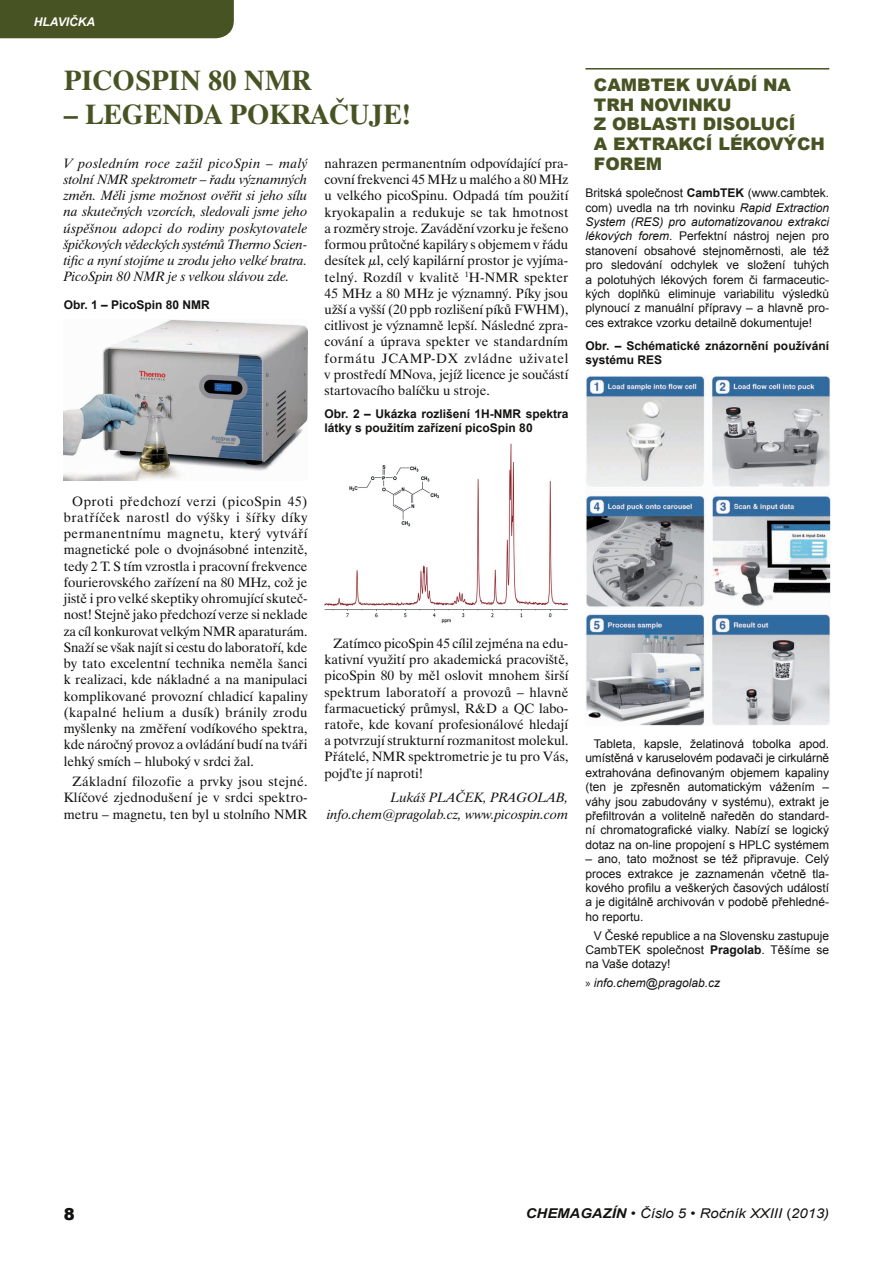
<style>
.page{position:relative;width:893px;height:1263px;background:#fff}
.page>*{position:absolute;margin:0;border:0;box-sizing:border-box;transform-origin:0 0}
.Nadpis-hl{font:700 28.5px "Dutch 801 BTCE";color:#475323}
.Servis_nadpis{font:900 17.4px/19.8px "Arial";color:#475323}
.t1{font:900 16.5px "Arial";color:#121311}
.Základní_text{font:13.5px/16.2px "Dutch 801 BTCE";color:#121311;text-align:justify}
._1__odstavec_běžný{font:italic 13.5px/16.2px "Dutch 801 BTCE";color:#121311;text-align:justify}
.Jméno_autora_za_odst{font:italic 13.5px/16.2px "Dutch 801 BTCE";color:#121311;text-align:right}
.t2{font:italic 13.5px "Arial";color:#121311;scale:1.1 1}
.Servis_text{font:12px/14.4px "Arial";color:#121311;text-align:justify}
.Obr_Tab{font:700 12px/14.4px "Arial";color:#121311}
.t3{font:italic 12px "Arial";color:#121311}
.t4{font:italic 700 12px "Arial";color:#fff}
.s1{font-weight:700}
.s2{font-style:italic}
.s3{font-family:"Times New Roman"}
.s4{font-family:"Myriad Pro";font-style:normal}
.s5{font-style:normal}
</style>
<div class="page">
<div style="left:0;top:0;width:234px;height:38px;background:#475323"></div>
<img style="left:64px;top:320px;width:243px;height:161px">
<hr style="left:585px;top:68px;width:244px;height:2px;background:#475323">
<img style="left:585px;top:375px;width:245px;height:350px">
<img style="left:325px;top:443px;width:243px;height:180px">
<p class="t4" style="left:34px;top:14px;width:63px">HLAVIČKA</p>
<p class="Nadpis-hl" style="left:64px;top:62px;width:249px">PICOSPIN 80 NMR</p>
<p class="Nadpis-hl" style="left:64px;top:97px;width:349px">– LEGENDA POKRAČUJE!</p>
<p class="_1__odstavec_běžný" style="left:64px;top:155px;width:245px">V posledním roce zažil picoSpin – malý stolní NMR spektrometr – řadu významných změn. Měli jsme možnost ověřit si jeho sílu na skutečných vzorcích, sledovali jsme jeho úspěšnou adopci do rodiny poskytovatele špičkových vědeckých systémů Thermo Scien&shy;tific a nyní stojíme u zrodu jeho velké bratra.<br>PicoSpin 80 NMR je s velkou slávou zde.</p>
<p class="Obr_Tab" style="left:64px;top:298px;width:148px">Obr. 1 – PicoSpin 80 NMR</p>
<p class="Základní_text" style="left:325px;top:155px;width:245px">nahrazen permanentním odpovídající pra&shy;covní frekvenci 45 MHz u malého a 80 MHz u velkého picoSpinu. Odpadá tím použití kryokapalin a redukuje se tak hmotnost a rozměry stroje. Zavádění vzorku je řešeno formou průtočné kapiláry s objemem v řádu desítek µl, celý kapilární prostor je vyjíma&shy;telný. Rozdíl v kvalitě <sup>1</sup>H-NMR spekter 45 MHz a 80 MHz je významný. Píky jsou užší a vyšší (20 ppb rozlišení píků FWHM), citlivost je významně lepší. Následné zpra&shy;cování a úprava spekter ve standardním formátu JCAMP-DX zvládne uživatel v prostředí MNova, jejíž licence je součástí startovacího balíčku u stroje.</p>
<p class="Obr_Tab" style="left:325px;top:407px;width:245px">Obr. 2 – Ukázka rozlišení 1H-NMR spektra látky s použitím zařízení picoSpin 80</p>
<p class="Servis_nadpis" style="left:594px;top:74px;width:232px">CAMBTEK UVÁDÍ NA<br>TRH NOVINKU<br>Z OBLASTI DISOLUCÍ<br>A EXTRAKCÍ LÉKOVÝCH<br>FOREM</p>
<p class="Servis_text" style="left:585px;top:186px;width:245px">Britská společnost <span class="s1">CambTEK</span> (www.cambtek. com) uvedla na trh novinku <span class="s2">Rapid Extraction System (RES) pro automatizovanou extrakci lékových forem</span>. Perfektní nástroj nejen pro stanovení obsahové stejnoměrnosti, ale též pro sledování odchylek ve složení tuhých a polotuhých lékových forem či farmaceutic&shy;kých doplňků eliminuje variabilitu výsledků plynoucí z manuální přípravy – a hlavně pro&shy;ces extrakce vzorku detailně dokumentuje!</p>
<p class="Obr_Tab" style="left:585px;top:339px;width:245px">Obr. – Schématické znázornění používání systému RES</p>
<p class="Základní_text" style="left:64px;top:493px;width:245px;text-indent:8px">Oproti předchozí verzi (picoSpin 45) bratříček narostl do výšky i šířky díky permanentnímu magnetu, který vytváří magnetické pole o dvojnásobné intenzitě, tedy 2 T. S tím vzrostla i pracovní frekvence fourierovského zařízení na 80 MHz, což je jistě i pro velké skeptiky ohromující skuteč&shy;nost! Stejně jako předchozí verze si neklade za cíl konkurovat velkým NMR aparaturám.<br>Snaží se však najít si cestu do laboratoří, kde by tato excelentní technika neměla šanci k realizaci, kde nákladné a na manipulaci komplikované provozní chladicí kapaliny (kapalné helium a dusík) bránily zrodu myšlenky na změření vodíkového spektra, kde náročný provoz a ovládání budí na tváři lehký smích – hluboký v srdci žal.</p>
<p class="Základní_text" style="left:64px;top:773px;width:245px;text-indent:8px">Základní filozofie a prvky jsou stejné.<br>Klíčové zjednodušení je v srdci spektro&shy;metru – magnetu, ten byl u stolního NMR</p>
<p class="Základní_text" style="left:325px;top:635px;width:245px;text-indent:8px">Zatímco picoSpin 45 cílil zejména na edu&shy;kativní využití pro akademická pracoviště, picoSpin 80 by měl oslovit mnohem širší spektrum laboratoří a provozů – hlavně farmacuetický průmysl, R&amp;D a QC labo&shy;ratoře, kde kovaní profesionálové hledají a potvrzují strukturní rozmanitost molekul.<br>Přátelé, NMR spektrometrie je tu pro Vás, poj<span class="s3">ď</span>te jí naproti!</p>
<p class="Jméno_autora_za_odst" style="left:327px;top:789px;width:243px">Lukáš PLAČEK, PRAGOLAB, info.chem@pragolab.cz, www.picospin.com</p>
<p class="Servis_text" style="left:585px;top:737px;width:245px;text-indent:9px">Tableta, kapsle, želatinová tobolka apod. umístěná v karuselovém podavači je cirkulárně extrahována definovaným objemem kapaliny (ten je zpřesněn automatickým vážením – váhy jsou zabudovány v systému), extrakt je přefiltrován a volitelně naředěn do standard&shy;ní chromatografické vialky. Nabízí se logický dotaz na on-line propojení s HPLC systémem</p>
<p class="Servis_text" style="left:585px;top:852px;width:245px">– ano, tato možnost se též připravuje. Celý proces extrakce je zaznamenán včetně tla&shy;kového profilu a veškerých časových událostí a je digitálně archivován v podobě přehledné&shy;ho reportu.</p>
<p class="Servis_text" style="left:585px;top:928px;width:245px;text-indent:9px">V České republice a na Slovensku zastupuje CambTEK společnost <span class="s1">Pragolab</span>. Těšíme se na Vaše dotazy!</p>
<p class="t3" style="left:585px;top:975px;width:136px"><span class="s4">»</span> info.chem@pragolab.cz</p>
<p class="t1" style="left:64px;top:1202px;width:13px">8</p>
<p class="t2" style="left:526px;top:1204px;width:277px"><span class="s1">CHEMAGAZÍN</span> • Číslo 5 • Ročník XXIII <span class="s5">(</span>2013)</p>
</div>
